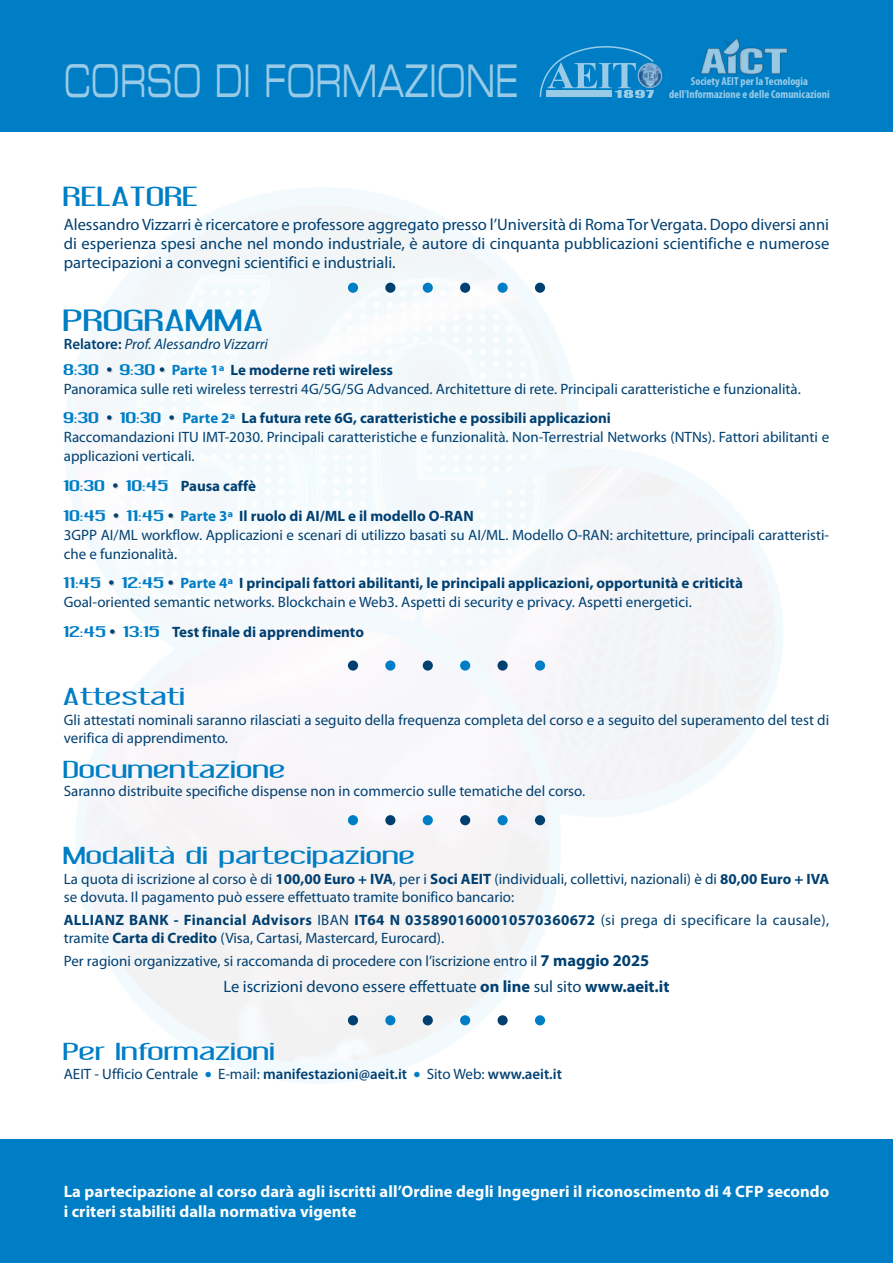
<style>
.page{position:relative;width:893px;height:1263px;background:#fff}
.page>*{position:absolute;margin:0;border:0;box-sizing:border-box;transform-origin:0 0}
.t1{font:45px "Eurostile Extended Two";color:rgb(255 255 255/.6);scale:.59 1}
.t2{font:30px "Impasto Light Extraexpanded Reg";color:#007ec5}
.t3{font:27px "Impasto Light Extraexpanded Reg";color:#007ec5}
.t4{font:24px "Impasto Light Extraexpanded Reg";color:#007ec5}
.t5{font:16.5px/18.9px "Myriad Pro";color:#004071;text-align:justify}
.t6{font:700 16.5px/19.5px "Myriad Pro";letter-spacing:.005em;color:#fff}
.t7{font:15px/18.9px "Myriad Pro";color:#004071}
.t8{font:italic 15px/25.3px "Myriad Pro";color:#004071}
.t9{font:700 15px "Myriad Pro";color:#004071}
.t10{font:15px "Impasto Extraexpanded";color:#007ec5}
.t11{font:700 condensed 11.55px/12.3px "Myriad Pro";color:rgb(255 255 255/.6);text-align:center}
.s1{font-weight:600;font-style:normal}
.s2{font-family:"Impasto Extraexpanded";font-style:normal;color:#007ec5}
.s3{font-style:normal;font-size:21px}
.s4{font-weight:700;font-style:normal;color:#007ec5}
.s5{font-weight:700;font-style:normal}
.s6{font-family:"Impasto Extraexpanded";color:#007ec5}
.s7{font-size:21px}
.s8{font-weight:700;color:#007ec5}
.s9{font-weight:700}
.s10{font-family:"Myriad Pro";font-size:21px;color:#004071}
.s11{font-family:"Myriad Pro";font-weight:700;color:#004071}
.s12{font-family:"Impasto Extraexpanded";font-weight:400;color:#007ec5}
.s13{font-weight:400;font-size:21px}
.s14{font-weight:700;font-size:16.5px}
.s15{font-weight:700;font-size:21px;color:#007ec5}
.s16{font-weight:600}
</style>
<div class="page">
<div style="left:0;top:0;width:893px;height:131px;background:#007ec5"></div>
<div style="left:0;top:1140px;width:893px;height:123px;background:#007ec5"></div>
<img style="left:637px;top:63px;width:25px;height:26px;border-radius:50%">
<svg style="left:539px;top:46px;width:116px;height:52px"></svg>
<img style="left:700px;top:38px;width:88px;height:36px">
<div style="left:64px;top:187px;width:765px;height:897px;background:#f8fafc"></div>
<div style="left:348px;top:1015px;width:10px;height:10px;background:#004071;border-radius:50%"></div>
<div style="left:385px;top:1015px;width:10px;height:10px;background:#007ec5;border-radius:50%"></div>
<div style="left:423px;top:1015px;width:10px;height:10px;background:#004071;border-radius:50%"></div>
<div style="left:460px;top:1015px;width:10px;height:10px;background:#007ec5;border-radius:50%"></div>
<div style="left:497px;top:1015px;width:11px;height:10px;background:#004071;border-radius:50%"></div>
<div style="left:535px;top:1015px;width:10px;height:10px;background:#007ec5;border-radius:50%"></div>
<div style="left:348px;top:283px;width:10px;height:10px;background:#007ec5;border-radius:50%"></div>
<div style="left:385px;top:283px;width:10px;height:10px;background:#004071;border-radius:50%"></div>
<div style="left:423px;top:283px;width:10px;height:10px;background:#007ec5;border-radius:50%"></div>
<div style="left:348px;top:660px;width:10px;height:11px;background:#004071;border-radius:50%"></div>
<div style="left:385px;top:660px;width:10px;height:11px;background:#007ec5;border-radius:50%"></div>
<div style="left:423px;top:660px;width:10px;height:11px;background:#004071;border-radius:50%"></div>
<div style="left:460px;top:660px;width:10px;height:11px;background:#007ec5;border-radius:50%"></div>
<div style="left:497px;top:660px;width:11px;height:11px;background:#004071;border-radius:50%"></div>
<div style="left:535px;top:660px;width:10px;height:11px;background:#007ec5;border-radius:50%"></div>
<div style="left:460px;top:283px;width:10px;height:10px;background:#004071;border-radius:50%"></div>
<div style="left:535px;top:283px;width:10px;height:10px;background:#004071;border-radius:50%"></div>
<div style="left:497px;top:283px;width:11px;height:10px;background:#007ec5;border-radius:50%"></div>
<div style="left:348px;top:815px;width:10px;height:10px;background:#007ec5;border-radius:50%"></div>
<div style="left:385px;top:815px;width:10px;height:10px;background:#004071;border-radius:50%"></div>
<div style="left:423px;top:815px;width:10px;height:10px;background:#007ec5;border-radius:50%"></div>
<div style="left:460px;top:815px;width:10px;height:10px;background:#004071;border-radius:50%"></div>
<div style="left:497px;top:815px;width:11px;height:10px;background:#007ec5;border-radius:50%"></div>
<div style="left:535px;top:815px;width:10px;height:10px;background:#004071;border-radius:50%"></div>
<h1 class="t1" style="left:64px;top:65px;width:772px">CORSO DI FORMAZIONE</h1>
<p class="t11" style="left:669px;top:76px;width:162px">Society AEIT per la Tecnologia dell’Informazione e delle Comunicazioni</p>
<h3 class="t3" style="left:64px;top:181px;width:137px">RELATORE</h3>
<p class="t5" style="left:64px;top:216px;width:767px">Alessandro Vizzarri è ricercatore e professore aggregato presso l’Università di Roma Tor Vergata. Dopo diversi anni di esperienza spesi anche nel mondo industriale, è autore di cinquanta pubblicazioni scientifiche e numerose partecipazioni a convegni scientifici e industriali.</p>
<h2 class="t2" style="left:64px;top:303px;width:202px">PROGRAMMA</h2>
<p class="t8" style="left:64px;top:332px;width:331px"><span class="s1">Relatore:</span> Prof. Alessandro Vizzarri<br><span class="s2">8:30</span> <span class="s3">•</span> <span class="s2">9:30</span> <span class="s3">•</span> <span class="s4">Parte 1ª</span> <span class="s5">Le moderne reti wireless</span></p>
<p class="t7" style="left:64px;top:375px;width:738px;line-height:29.7px">Panoramica sulle reti wireless terrestri 4G/5G/5G Advanced. Architetture di rete. Principali caratteristiche e funzionalità.<br><span class="s6">9:30</span> <span class="s7">•</span> <span class="s6">10:30</span> <span class="s7">•</span> <span class="s8">Parte 2ª</span> <span class="s9">La futura rete 6G, caratteristiche e possibili applicazioni</span></p>
<p class="t7" style="left:64px;top:429px;width:767px">Raccomandazioni ITU IMT-2030. Principali caratteristiche e funzionalità. Non-Terrestrial Networks (NTNs). Fattori abilitanti e applicazioni verticali.</p>
<p class="t10" style="left:64px;top:477px;width:194px">10:30 <span class="s10">•</span> 10:45 <span class="s11">Pausa caffè</span></p>
<p class="t7" style="left:64px;top:507px;width:767px"><span class="s6">10:45</span> <span class="s7">•</span> <span class="s6">11:45</span> <span class="s7">•</span> <span class="s8">Parte 3ª</span> <span class="s9">Il ruolo di AI/ML e il modello O-RAN<br></span>3GPP AI/ML workflow. Applicazioni e scenari di utilizzo basati su AI/ML. Modello O-RAN: architetture, principali caratteristi&shy;che e funzionalità.</p>
<p class="t7" style="left:64px;top:575px;width:681px"><span class="s6">11:45</span> <span class="s7">•</span> <span class="s6">12:45</span> <span class="s7">•</span> <span class="s8">Parte 4ª</span> <span class="s9">I principali fattori abilitanti, le principali applicazioni, opportunità e criticità<br></span>Goal-oriented semantic networks. Blockchain e Web3. Aspetti di security e privacy. Aspetti energetici.</p>
<p class="t9" style="left:64px;top:626px;width:302px"><span class="s12">12:45</span> <span class="s13">•</span> <span class="s12">13:15</span> Test finale di apprendimento</p>
<h3 class="t4" style="left:64px;top:682px;width:124px">Attestati</h3>
<p class="t7" style="left:64px;top:712px;width:767px;line-height:18.1px">Gli attestati nominali saranno rilasciati a seguito della frequenza completa del corso e a seguito del superamento del test di verifica di apprendimento.</p>
<h3 class="t4" style="left:64px;top:755px;width:224px">Documentazione</h3>
<p class="t7" style="left:64px;top:782px;width:523px">Saranno distribuite specifiche dispense non in commercio sulle tematiche del corso.</p>
<h3 class="t4" style="left:64px;top:841px;width:354px">Modalità di partecipazione</h3>
<p class="t7" style="left:64px;top:871px;width:767px;line-height:18.1px">La quota di iscrizione al corso è di <span class="s9">100,00 Euro + IVA</span>, per i <span class="s9">Soci AEIT</span> (individuali, collettivi, nazionali) è di <span class="s9">80,00 Euro + IVA </span>se dovuta. Il pagamento può essere effettuato tramite bonifico bancario:</p>
<p class="t7" style="left:64px;top:912px;width:767px;line-height:18.1px"><span class="s9">ALLIANZ BANK - Financial Advisors</span> IBAN <span class="s9">IT64 N 0358901600010570360672</span> (si prega di specificare la causale), tramite <span class="s9">Carta di Credito</span> (Visa, Cartasi, Mastercard, Eurocard).</p>
<p class="t7" style="left:64px;top:953px;width:587px">Per ragioni organizzative, si raccomanda di procedere con l’iscrizione entro il <span class="s14">7 maggio 2025</span></p>
<p class="t5" style="left:224px;top:978px;width:447px">Le iscrizioni devono essere effettuate <span class="s9">on line</span> sul sito <span class="s9">www.aeit.it</span></p>
<h3 class="t4" style="left:64px;top:1037px;width:214px">Per Informazioni</h3>
<p class="t7" style="left:64px;top:1065px;width:500px">AEIT - Ufficio Centrale <span class="s15">•</span> E-mail: <span class="s16">manifestazioni@aeit.it</span> <span class="s15">•</span> Sito Web: <span class="s16">www.aeit.it</span></p>
<p class="t6" style="left:64px;top:1183px;width:767px">La partecipazione al corso darà agli iscritti all’Ordine degli Ingegneri il riconoscimento di 4 CFP secondo i criteri stabiliti dalla normativa vigente</p>
</div>
